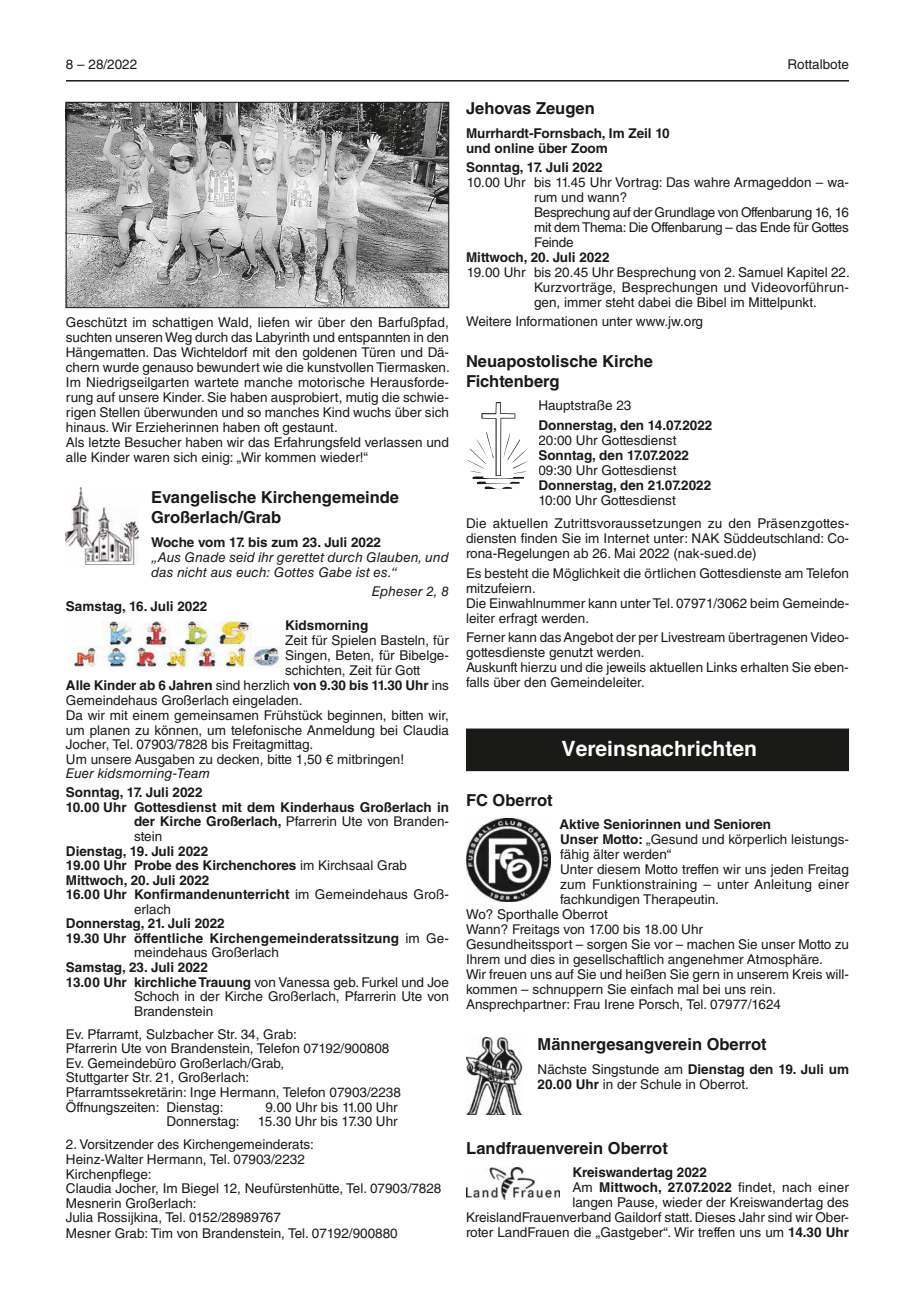
<style>
.page{position:relative;width:915px;height:1297px;background:#fff}
.page>*{position:absolute;margin:0;border:0;box-sizing:border-box;transform-origin:0 0}
.t1{font:700 21px "Helvetica";color:#fff}
.t2{font:700 16.5px/19.5px "Helvetica LT Std";color:#1a1a18}
.t3{font:13.5px/15px "Helvetica LT Std";color:#1a1a18}
.t4{font:700 13.5px/15px "Helvetica LT Std";color:#1a1a18}
.t5{font:13.5px/15px "Helvetica LT Std";letter-spacing:-.02em;color:#1a1a18}
.t6{font:italic 13.5px/15px "Helvetica LT Std";letter-spacing:.005em;color:#1a1a18}
.s1{font-weight:400}
.s2{font-weight:700}
</style>
<div class="page">
<hr style="left:66px;top:80px;width:782px;height:2px;background:#1a1a18">
<img style="left:68px;top:104px;width:379px;height:202px">
<div style="left:66px;top:102px;width:383px;height:206px;border:1px solid #1a1a18"></div>
<img style="left:66px;top:488px;width:73px;height:77px">
<img style="left:73px;top:622px;width:210px;height:45px">
<div style="left:467px;top:730px;width:380px;height:40px;background:#1a1a18"></div>
<div style="left:466px;top:728px;width:382px;height:43px;border:2px solid #1a1a18"></div>
<img style="left:466px;top:818px;width:84px;height:83px">
<img style="left:466px;top:1037px;width:57px;height:77px">
<img style="left:466px;top:1167px;width:93px;height:33px">
<svg style="left:467px;top:402px;width:62px;height:88px"></svg>
<p class="t3" style="left:66px;top:57px;width:73px">8 – 28/2022</p>
<p class="t3" style="left:787px;top:57px;width:63px">Rottalbote</p>
<p class="t3" style="left:66px;top:315px;width:385px">Geschützt im schattigen Wald, liefen wir über den Barfußpfad, suchten unseren Weg durch das Labyrinth und entspannten in den Hängematten. Das Wichteldorf mit den goldenen Türen und Dä&shy;chern wurde genauso bewundert wie die kunstvollen Tiermasken.<br>Im Niedrigseilgarten wartete manche motorische Herausforde&shy;rung auf unsere Kinder. Sie haben ausprobiert, mutig die schwie&shy;rigen Stellen überwunden und so manches Kind wuchs über sich hinaus. Wir Erzieherinnen haben oft gestaunt.<br>Als letzte Besucher haben wir das Erfahrungsfeld verlassen und alle Kinder waren sich einig: „Wir kommen wieder!“</p>
<p class="t2" style="left:151px;top:488px;width:249px">Evangelische Kirchengemeinde<br>Großerlach/Grab</p>
<p class="t4" style="left:151px;top:534px;width:231px">Woche vom 17. bis zum 23. Juli 2022</p>
<p class="t6" style="left:151px;top:549px;width:299px">„Aus Gnade seid ihr gerettet durch Glauben, und das nicht aus euch: Gottes Gabe ist es.“</p>
<p class="t6" style="left:372px;top:584px;width:78px">Epheser 2, 8</p>
<p class="t4" style="left:66px;top:598px;width:143px">Samstag, 16. Juli 2022</p>
<p class="t4" style="left:285px;top:618px;width:85px">Kidsmorning</p>
<p class="t3" style="left:285px;top:633px;width:165px">Zeit für Spielen Basteln, für</p>
<p class="t3" style="left:285px;top:648px;width:165px">Singen, Beten, für Bibelge-</p>
<p class="t3" style="left:285px;top:663px;width:136px">schichten, Zeit für Gott</p>
<p class="t4" style="left:66px;top:678px;width:384px">Alle Kinder ab 6 Jahren <span class="s1">sind herzlich</span> von 9.30 bis 11.30 Uhr <span class="s1">ins</span></p>
<p class="t3" style="left:66px;top:693px;width:238px">Gemeindehaus Großerlach eingeladen.</p>
<p class="t3" style="left:66px;top:708px;width:384px">Da wir mit einem gemeinsamen Frühstück beginnen, bitten wir,</p>
<p class="t3" style="left:66px;top:722px;width:384px">um planen zu können, um telefonische Anmeldung bei Claudia</p>
<p class="t3" style="left:66px;top:737px;width:248px">Jocher, Tel. 07903/7828 bis Freitagmittag.</p>
<p class="t3" style="left:66px;top:752px;width:339px">Um unsere Ausgaben zu decken, bitte 1,50 € mitbringen!</p>
<p class="t6" style="left:66px;top:766px;width:145px">Euer kidsmorning-Team</p>
<p class="t4" style="left:66px;top:785px;width:138px">Sonntag, 17. Juli 2022</p>
<p class="t4" style="left:66px;top:799px;width:384px">10.00 Uhr Gottesdienst mit dem Kinderhaus Großerlach in</p>
<p class="t3" style="left:134px;top:814px;width:316px"><span class="s2">der Kirche Großerlach,</span> Pfarrerin Ute von Branden-</p>
<p class="t3" style="left:134px;top:829px;width:30px">stein</p>
<p class="t4" style="left:66px;top:843px;width:144px">Dienstag, 19. Juli 2022</p>
<p class="t4" style="left:66px;top:858px;width:342px">19.00 Uhr Probe des Kirchenchores <span class="s1">im Kirchsaal Grab</span></p>
<p class="t4" style="left:66px;top:872px;width:145px">Mittwoch, 20. Juli 2022</p>
<p class="t4" style="left:66px;top:887px;width:384px">16.00 Uhr Konfirmandenunterricht <span class="s1">im Gemeindehaus Groß-</span></p>
<p class="t3" style="left:134px;top:901px;width:38px">erlach</p>
<p class="t4" style="left:66px;top:916px;width:160px">Donnerstag, 21. Juli 2022</p>
<p class="t4" style="left:66px;top:930px;width:384px">19.30 Uhr öffentliche Kirchengemeinderatssitzung <span class="s1">im Ge-</span></p>
<p class="t3" style="left:134px;top:945px;width:146px">meindehaus Großerlach</p>
<p class="t4" style="left:66px;top:959px;width:143px">Samstag, 23. Juli 2022</p>
<p class="t3" style="left:66px;top:974px;width:384px"><span class="s2">13.00 Uhr kirchliche Trauung</span> von Vanessa geb. Furkel und Joe</p>
<p class="t3" style="left:134px;top:989px;width:316px">Schoch in der Kirche Großerlach, Pfarrerin Ute von</p>
<p class="t3" style="left:134px;top:1003px;width:81px">Brandenstein</p>
<p class="t3" style="left:66px;top:1027px;width:336px;line-height:14.5px">Ev. Pfarramt, Sulzbacher Str. 34, Grab:<br>Pfarrerin Ute von Brandenstein, Telefon 07192/900808<br>Ev. Gemeindebüro Großerlach/Grab,<br>Stuttgarter Str. 21, Großerlach:<br>Pfarramtssekretärin: Inge Hermann, Telefon 07903/2238<br>Öffnungszeiten: Dienstag:</p>
<p class="t3" style="left:265px;top:1099px;width:134px">9.00 Uhr bis 11.00 Uhr</p>
<p class="t3" style="left:166px;top:1114px;width:75px">Donnerstag:</p>
<p class="t3" style="left:258px;top:1114px;width:141px">15.30 Uhr bis 17.30 Uhr</p>
<p class="t3" style="left:66px;top:1137px;width:377px">2. Vorsitzender des Kirchengemeinderats:<br>Heinz-Walter Hermann, Tel. 07903/2232<br>Kirchenpflege:<br>Claudia Jocher, Im Biegel 12, Neufürstenhütte, Tel. 07903/7828<br>Mesnerin Großerlach:<br>Julia Rossijkina, Tel. 0152/28989767<br>Mesner Grab: Tim von Brandenstein, Tel. 07192/900880</p>
<p class="t2" style="left:466px;top:98px;width:130px">Jehovas Zeugen</p>
<p class="t4" style="left:466px;top:125px;width:205px">Murrhardt-Fornsbach, Im Zeil 10 und online über Zoom</p>
<p class="t4" style="left:466px;top:159px;width:138px">Sonntag, 17. Juli 2022</p>
<p class="t5" style="left:534px;top:175px;width:316px;text-indent:-67px">10.00 Uhr bis 11.45 Uhr Vortrag: Das wahre Armageddon – wa&shy;rum und wann?<br>Besprechung auf der Grundlage von Offenbarung 16, 16 mit dem Thema: Die Offenbarung – das Ende für Gottes Feinde</p>
<p class="t4" style="left:466px;top:249px;width:145px">Mittwoch, 20. Juli 2022</p>
<p class="t3" style="left:534px;top:265px;width:317px;text-align:justify;text-indent:-67px">19.00 Uhr bis 20.45 Uhr Besprechung von 2. Samuel Kapitel 22.<br>Kurzvorträge, Besprechungen und Videovorführun&shy;gen, immer steht dabei die Bibel im Mittelpunkt.</p>
<p class="t3" style="left:466px;top:314px;width:238px">Weitere Informationen unter www.jw.org</p>
<p class="t2" style="left:466px;top:351px;width:188px">Neuapostolische Kirche<br>Fichtenberg</p>
<p class="t3" style="left:538px;top:398px;width:94px">Hauptstraße 23</p>
<p class="t4" style="left:538px;top:417px;width:175px">Donnerstag, den 14.07.2022</p>
<p class="t3" style="left:538px;top:432px;width:140px">20:00 Uhr Gottesdienst</p>
<p class="t4" style="left:538px;top:447px;width:152px">Sonntag, den 17.07.2022</p>
<p class="t3" style="left:538px;top:462px;width:140px">09:30 Uhr Gottesdienst</p>
<p class="t4" style="left:538px;top:477px;width:174px">Donnerstag, den 21.07.2022</p>
<p class="t3" style="left:466px;top:488px;width:384px;line-height:23.7px;text-indent:72px">10:00 Uhr Gottesdienst<br>Die aktuellen Zutrittsvoraussetzungen zu den Präsenzgottes-</p>
<p class="t3" style="left:466px;top:531px;width:384px">diensten finden Sie im Internet unter: NAK Süddeutschland: Co&shy;rona-Regelungen ab 26. Mai 2022 (nak-sued.de)</p>
<p class="t3" style="left:466px;top:565px;width:384px">Es besteht die Möglichkeit die örtlichen Gottesdienste am Telefon mitzufeiern.<br>Die Einwahlnummer kann unter Tel. 07971/3062 beim Gemeinde&shy;leiter erfragt werden.</p>
<p class="t3" style="left:466px;top:630px;width:384px">Ferner kann das Angebot der per Livestream übertragenen Video&shy;gottesdienste genutzt werden.<br>Auskunft hierzu und die jeweils aktuellen Links erhalten Sie eben&shy;falls über den Gemeindeleiter.</p>
<h1 class="t1" style="left:561px;top:731px;width:197px">Vereinsnachrichten</h1>
<p class="t2" style="left:466px;top:790px;width:88px">FC Oberrot</p>
<p class="t4" style="left:559px;top:817px;width:213px">Aktive Seniorinnen und Senioren</p>
<p class="t3" style="left:560px;top:832px;width:290px"><span class="s2">Unser Motto:</span> „Gesund und körperlich leistungs-</p>
<p class="t3" style="left:560px;top:847px;width:113px">fähig älter werden“</p>
<p class="t3" style="left:560px;top:862px;width:290px">Unter diesem Motto treffen wir uns jeden Freitag</p>
<p class="t3" style="left:560px;top:877px;width:290px">zum Funktionstraining – unter Anleitung einer</p>
<p class="t3" style="left:560px;top:892px;width:160px">fachkundigen Therapeutin.</p>
<p class="t3" style="left:466px;top:907px;width:143px">Wo? Sporthalle Oberrot</p>
<p class="t3" style="left:466px;top:922px;width:238px">Wann? Freitags von 17.00 bis 18.00 Uhr</p>
<p class="t3" style="left:466px;top:937px;width:384px">Gesundheitssport – sorgen Sie vor – machen Sie unser Motto zu</p>
<p class="t3" style="left:466px;top:952px;width:358px">Ihrem und dies in gesellschaftlich angenehmer Atmosphäre.</p>
<p class="t3" style="left:466px;top:967px;width:384px">Wir freuen uns auf Sie und heißen Sie gern in unserem Kreis will-</p>
<p class="t3" style="left:466px;top:982px;width:311px">kommen – schnuppern Sie einfach mal bei uns rein.</p>
<p class="t3" style="left:466px;top:997px;width:316px">Ansprechpartner: Frau Irene Porsch, Tel. 07977/1624</p>
<p class="t2" style="left:537px;top:1035px;width:230px">Männergesangverein Oberrot</p>
<p class="t3" style="left:537px;top:1062px;width:313px">Nächste Singstunde am <span class="s2">Dienstag den 19. Juli um<br>20.00 Uhr</span> in der Schule in Oberrot.</p>
<p class="t2" style="left:466px;top:1138px;width:203px">Landfrauenverein Oberrot</p>
<p class="t4" style="left:572px;top:1165px;width:136px">Kreiswandertag 2022</p>
<p class="t4" style="left:572px;top:1180px;width:278px"><span class="s1">Am</span> Mittwoch, 27.07.2022 <span class="s1">findet, nach einer</span></p>
<p class="t3" style="left:572px;top:1195px;width:278px">langen Pause, wieder der Kreiswandertag des</p>
<p class="t3" style="left:466px;top:1210px;width:384px">KreislandFrauenverband Gaildorf statt. Dieses Jahr sind wir Ober-</p>
<p class="t3" style="left:466px;top:1225px;width:384px">roter LandFrauen die „Gastgeber“. Wir treffen uns um <span class="s2">14.30 Uhr</span></p>
</div>
